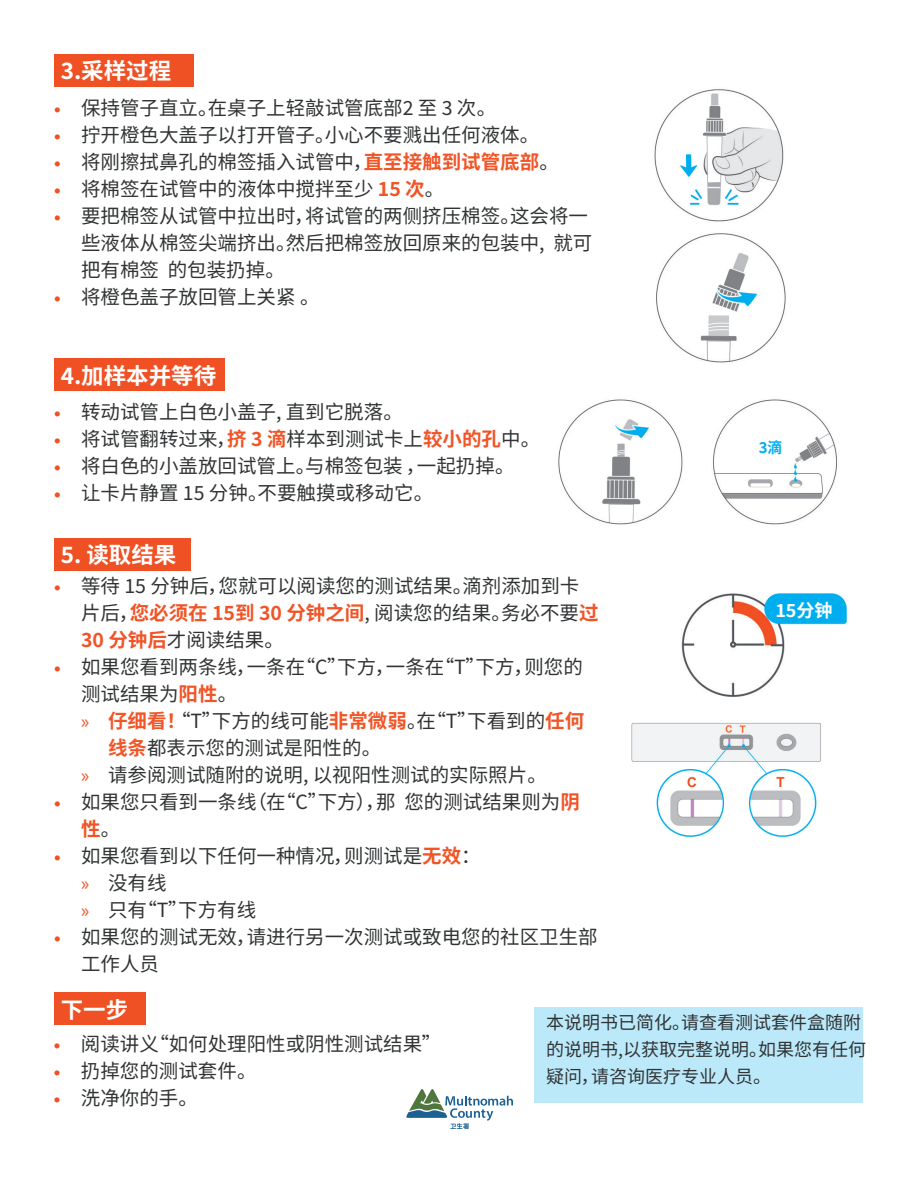
<style>
.page{position:relative;width:918px;height:1188px;background:#fff}
.page>*{position:absolute;margin:0;border:0;box-sizing:border-box;transform-origin:0 0}
.t1{font:700 22.5px "Noto Sans SC";color:#fff}
.t2{font:19.5px/27px "Noto Sans SC";color:#313334}
.t3{font:18px/27px "Noto Sans SC";color:#313334}
.t4{font:700 18px "Noto Sans SC";color:#fff}
.t5{font:700 15px "Noto Sans SC";color:#00aeef}
.s1{font-family:"Myriad Pro";font-weight:700;color:#f05124}
.s2{font-weight:700;color:#f15426}
.s3{font-family:"Myriad Pro";color:#f05124}
.s4{font-weight:700;color:#f15627}
</style>
<div class="page">
<div style="left:535px;top:1007px;width:328px;height:96px;background:#bbe9fa"></div>
<div style="left:54px;top:54px;width:139px;height:33px;background:#f05124"></div>
<img style="left:654px;top:89px;width:130px;height:133px">
<img style="left:656px;top:233px;width:130px;height:130px">
<div style="left:54px;top:358px;width:171px;height:33px;background:#f05124"></div>
<div style="left:54px;top:538px;width:136px;height:33px;background:#f05124"></div>
<img style="left:681px;top:594px;width:166px;height:103px">
<img style="left:631px;top:722px;width:190px;height:115px">
<div style="left:54px;top:992px;width:92px;height:33px;background:#f05124"></div>
<img style="left:558px;top:399px;width:279px;height:126px">
<svg style="left:406px;top:1089px;width:107px;height:40px"></svg>
<p class="t1" style="left:61px;top:59px;width:112px">3.采样过程</p>
<p class="t2" style="left:54px;top:95px;width:444px"><span class="s1">•</span> 保持管子直立。在桌子上轻敲试管底部2 至 3 次。</p>
<p class="t2" style="left:54px;top:122px;width:487px"><span class="s1">•</span> 拧开橙色大盖子以打开管子。小心不要溅出任何液体。</p>
<p class="t2" style="left:54px;top:149px;width:506px"><span class="s1">•</span> 将刚擦拭鼻孔的棉签插入试管中，<span class="s2">直至接触到试管底部</span>。</p>
<p class="t2" style="left:54px;top:176px;width:392px"><span class="s1">•</span> 将棉签在试管中的液体中搅拌至少 <span class="s2">15 次</span>。</p>
<p class="t2" style="left:81px;top:203px;width:513px;text-indent:-27px"><span class="s1">•</span> 要把棉签从试管中拉出时，将试管的两侧挤压棉签。这会将一些液体从棉签尖端挤出。然后把棉签放回原来的包装中, 就可把有棉签 的包装扔掉。</p>
<p class="t2" style="left:54px;top:284px;width:267px"><span class="s1">•</span> 将橙色盖子放回管上关紧 。</p>
<p class="t1" style="left:61px;top:363px;width:157px">4.加样本并等待</p>
<p class="t2" style="left:54px;top:398px;width:351px"><span class="s1">•</span> 转动试管上白色小盖子, 直到它脱落。</p>
<p class="t2" style="left:54px;top:425px;width:488px"><span class="s1">•</span> 将试管翻转过来，<span class="s2">挤 3 滴</span>样本到测试卡上<span class="s2">较小的孔</span>中。</p>
<p class="t2" style="left:54px;top:452px;width:462px"><span class="s1">•</span> 将白色的小盖放回试管上。与棉签包装 ，一起扔掉。</p>
<p class="t2" style="left:54px;top:479px;width:381px"><span class="s1">•</span> 让卡片静置 15 分钟。不要触摸或移动它。</p>
<p class="t5" style="left:759px;top:439px;width:25px">3滴</p>
<p class="t1" style="left:61px;top:542px;width:117px">5. 读取结果</p>
<p class="t2" style="left:81px;top:572px;width:519px;text-indent:-27px"><span class="s1">•</span> 等待 15 分钟后，您就可以阅读您的测试结果。滴剂添加到卡片后，<span class="s2">您必须在 15到 30 分钟之间</span>, 阅读您的结果。务必不要<span class="s2">过<br>30 分钟后</span>才阅读结果。</p>
<p class="t2" style="left:81px;top:653px;width:503px;text-indent:-27px"><span class="s1">•</span> 如果您看到两条线，一条在“C”下方，一条在“T”下方，则您的测试结果为<span class="s2">阳性</span>。</p>
<p class="t2" style="left:108px;top:707px;width:478px;text-indent:-27px"><span class="s3">»</span> <span class="s4">仔细看！</span>“T”下方的线可能<span class="s4">非常微弱</span>。在“T”下看到的<span class="s4">任何线条</span>都表示您的测试是阳性的。</p>
<p class="t2" style="left:81px;top:761px;width:468px"><span class="s3">»</span> 请参阅测试随附的说明, 以视阳性测试的实际照片。</p>
<p class="t2" style="left:81px;top:788px;width:500px;text-indent:-27px"><span class="s1">•</span> 如果您只看到一条线（在“C”下方），那 您的测试结果则为<span class="s2">阴性</span>。</p>
<p class="t2" style="left:54px;top:842px;width:428px"><span class="s1">•</span> 如果您看到以下任何一种情况，则测试是<span class="s2">无效</span>：</p>
<p class="t2" style="left:81px;top:869px;width:87px"><span class="s3">»</span> 没有线</p>
<p class="t2" style="left:81px;top:896px;width:177px"><span class="s3">»</span> 只有“T”下方有线</p>
<p class="t2" style="left:81px;top:923px;width:518px;text-indent:-27px"><span class="s1">•</span> 如果您的测试无效，请进行另一次测试或致电您的社区卫生部工作人员</p>
<p class="t1" style="left:61px;top:997px;width:69px">下一步</p>
<p class="t2" style="left:54px;top:1031px;width:389px"><span class="s1">•</span> 阅读讲义“如何处理阳性或阴性测试结果”</p>
<p class="t2" style="left:54px;top:1058px;width:204px"><span class="s1">•</span> 扔掉您的测试套件。</p>
<p class="t2" style="left:54px;top:1085px;width:146px"><span class="s1">•</span> 洗净你的手。</p>
<p class="t4" style="left:775px;top:600px;width:59px">15分钟</p>
<p class="t3" style="left:546px;top:1009px;width:322px">本说明书已简化。请查看测试套件盒随附的说明书,以获取完整说明。如果您有任何疑问，请咨询医疗专业人员。</p>
</div>
